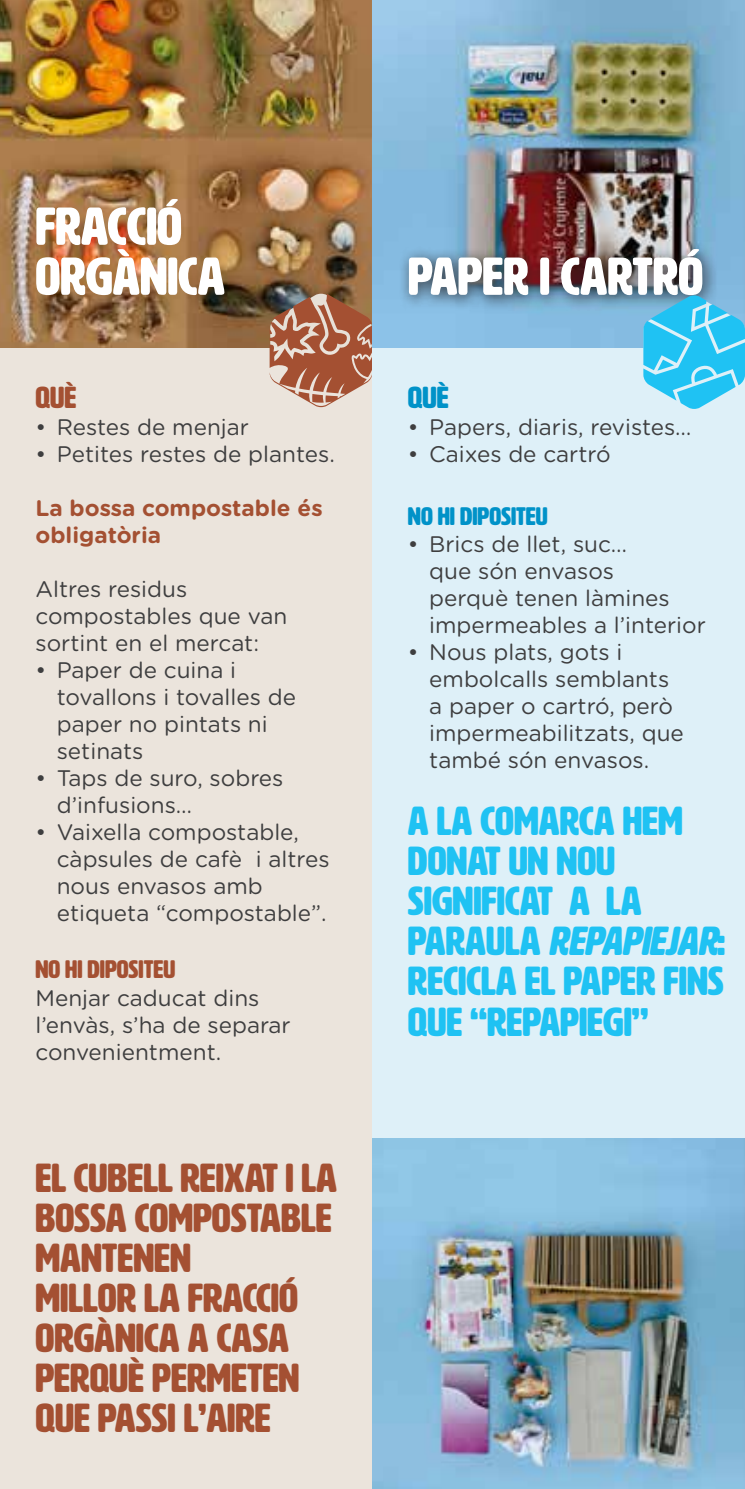
<style>
.page{position:relative;width:745px;height:1489px;background:#fff}
.page>*{position:absolute;margin:0;border:0;box-sizing:border-box;transform-origin:0 0}
.t1{font:52.5px/50px "HWT Artz";color:#fff}
.t2{font:40px/40px "HWT Artz";color:#a45032}
.t3{font:40px/40px "HWT Artz";color:#1fc2f3}
.t4{font:30px "HWT Artz";color:#a45032}
.t5{font:30px "HWT Artz";color:#0092c8}
.t6{font:25px "HWT Artz";color:#a45032}
.t7{font:25px "HWT Artz";color:#0092c8}
.t8{font:22.5px/27px "Gotham Rounded";color:#3e3e3f}
.t9{font:700 22.5px/27px "Gotham Rounded";color:#a45032}
.s1{font-style:italic}
</style>
<div class="page">
<img style="left:0;top:0;width:744px;height:348px">
<div style="left:0;top:348px;width:372px;height:1140px;background:#ebe4dc"></div>
<svg style="left:269px;top:294px;width:103px;height:113px"></svg>
<div style="left:372px;top:348px;width:372px;height:1140px;background:#def0f8"></div>
<div style="left:398px;top:239px;width:320px;height:72px;background:#231f20;opacity:.75"></div>
<svg style="left:643px;top:295px;width:101px;height:114px"></svg>
<img style="left:372px;top:1138px;width:372px;height:350px">
<h1 class="t1" style="left:35px;top:202px;width:191px">FRACCIÓ<br>ORGÀNICA</h1>
<h3 class="t4" style="left:35px;top:382px;width:42px">QUÈ</h3>
<p class="t8" style="left:35px;top:412px;width:215px">• Restes de menjar</p>
<p class="t8" style="left:35px;top:439px;width:301px">• Petites restes de plantes.</p>
<p class="t9" style="left:35px;top:494px;width:288px">La bossa compostable és obligatòria</p>
<p class="t8" style="left:35px;top:574px;width:253px">Altres residus compostables que van sortint en el mercat:</p>
<p class="t8" style="left:57px;top:655px;width:240px;text-indent:-21px">• Paper de cuina i tovallons i tovalles de paper no pintats ni setinats</p>
<p class="t8" style="left:57px;top:763px;width:228px;text-indent:-21px">• Taps de suro, sobres d’infusions…</p>
<p class="t8" style="left:57px;top:817px;width:274px;text-indent:-21px">• Vaixella compostable, càpsules de cafè i altres nous envasos amb etiqueta “compostable”.</p>
<p class="t6" style="left:35px;top:956px;width:141px">NO HI DIPOSITEU</p>
<p class="t8" style="left:35px;top:982px;width:256px">Menjar caducat dins l’envàs, s’ha de separar convenientment.</p>
<h2 class="t2" style="left:35px;top:1157px;width:303px">EL CUBELL REIXAT I LA<br>BOSSA COMPOSTABLE<br>MANTENEN<br>MILLOR LA FRACCIÓ<br>ORGÀNICA A CASA<br>PERQUÈ PERMETEN<br>QUE PASSI L’AIRE</h2>
<h1 class="t1" style="left:407px;top:252px;width:296px">PAPER I CARTRÓ</h1>
<h3 class="t5" style="left:407px;top:382px;width:42px">QUÈ</h3>
<p class="t8" style="left:407px;top:412px;width:285px">• Papers, diaris, revistes…</p>
<p class="t8" style="left:407px;top:439px;width:204px">• Caixes de cartró</p>
<p class="t7" style="left:407px;top:503px;width:141px">NO HI DIPOSITEU</p>
<p class="t8" style="left:429px;top:529px;width:278px;text-indent:-21px">• Brics de llet, suc…<br>que són envasos<br>perquè tenen làmines impermeables a l’interior</p>
<p class="t8" style="left:429px;top:637px;width:256px;text-indent:-21px">• Nous plats, gots i embolcalls semblants a paper o cartró, però impermeabilitzats, que també són envasos.</p>
<h2 class="t3" style="left:407px;top:801px;width:319px">A LA COMARCA HEM<br>DONAT UN NOU<br>SIGNIFICAT A LA<br>PA R A U L A <span class="s1">REPAPIEJAR</span>:<br>RECICLA EL PAPER FINS<br>QUE “REPAPIEGI”</h2>
</div>
